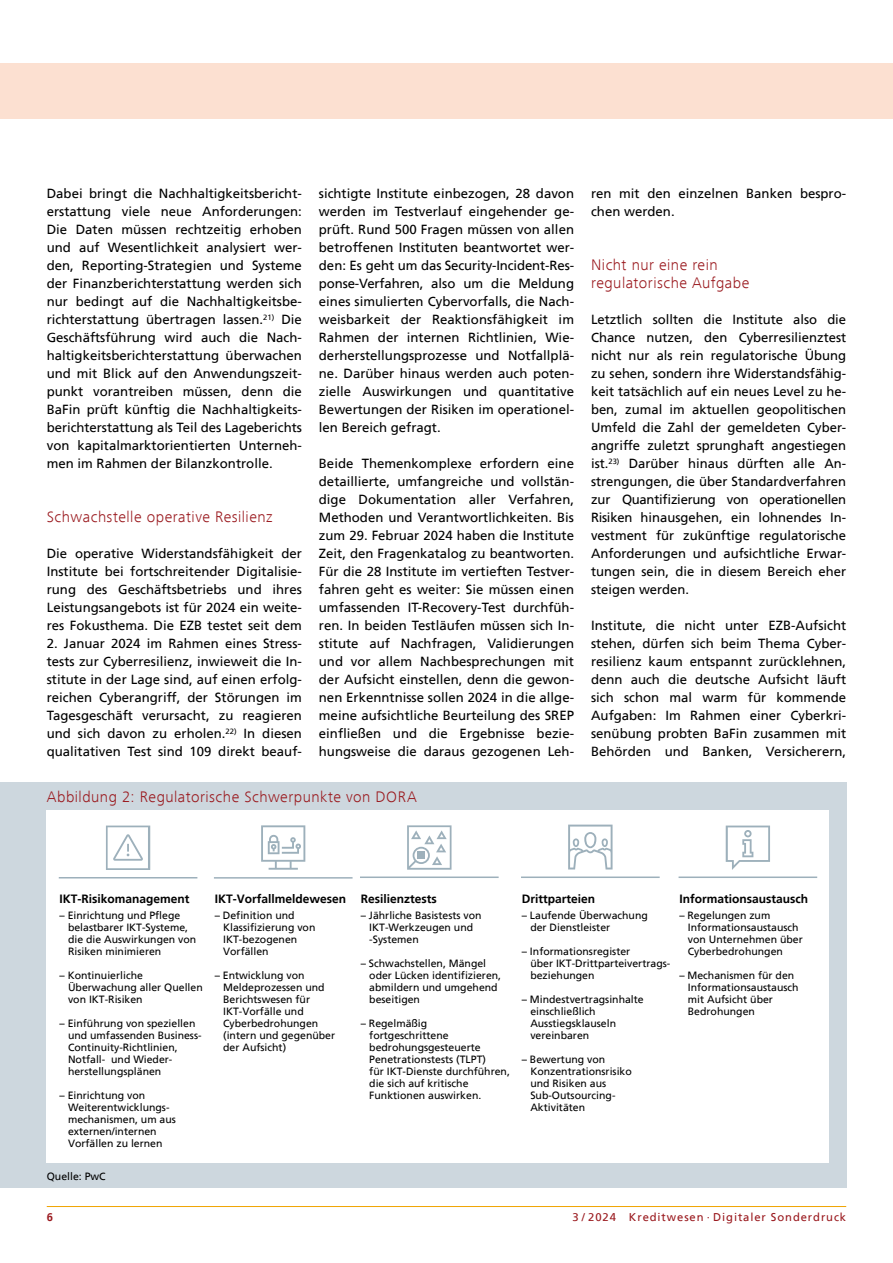
<style>
.page{position:relative;width:893px;height:1263px;background:#fff}
.page>*{position:absolute;margin:0;border:0;box-sizing:border-box;transform-origin:0 0}
.Zwischenüberschrift{font:300 15.75px/18px "Frutiger Next Com";letter-spacing:.03em;color:#9a191e}
.Überschrift_Abbildungen{font:300 15.75px "Frutiger Next Com";letter-spacing:.03em;color:#9a191e}
.Fließtext{font:13.2px/18px "Frutiger";color:#000;text-align:justify}
.t1{font:700 12px "Frutiger";color:#000}
.t2{font:11.25px "Frutiger";letter-spacing:.08em;color:#9a191e}
.t3{font:700 11.25px "Frutiger";color:#9a191e}
.Quelle{font:10.5px/12px "Frutiger";color:#000}
</style>
<div class="page">
<hr style="left:47px;top:1206px;width:799px;height:1px;background:#f0a400">
<div style="left:0;top:64px;width:893px;height:55px;background:#fce0d1"></div>
<div style="left:0;top:782px;width:846px;height:406px;background:#cdd7de"></div>
<div style="left:47px;top:810px;width:782px;height:353px;background:#fff"></div>
<hr style="left:60px;top:877px;width:137px;height:1px;background:#9db0bb">
<svg style="left:106px;top:825px;width:44px;height:45px"></svg>
<hr style="left:215px;top:877px;width:137px;height:1px;background:#9db0bb">
<svg style="left:261px;top:825px;width:44px;height:45px"></svg>
<hr style="left:679px;top:876px;width:137px;height:2px;background:#9db0bb">
<svg style="left:726px;top:825px;width:44px;height:45px"></svg>
<hr style="left:361px;top:876px;width:137px;height:2px;background:#9db0bb">
<svg style="left:407px;top:825px;width:44px;height:45px"></svg>
<div style="left:417px;top:851px;width:8px;height:8px;background:#9db0bb"></div>
<hr style="left:522px;top:876px;width:137px;height:2px;background:#9db0bb">
<svg style="left:568px;top:825px;width:45px;height:44px"></svg>
<p class="Fließtext" style="left:47px;top:185px;width:257px">Dabei bringt die Nachhaltigkeitsbericht&shy;erstattung viele neue Anforderungen:<br>Die Daten müssen rechtzeitig erhoben und auf Wesentlichkeit analysiert wer&shy;den, Reporting-Strategien und Systeme der Finanzberichterstattung werden sich nur bedingt auf die Nachhaltigkeitsbe&shy;richterstattung übertragen lassen.<sup>21)</sup> Die Geschäftsführung wird auch die Nach&shy;haltigkeitsberichterstattung überwachen und mit Blick auf den Anwendungszeit&shy;punkt vorantreiben müssen, denn die BaFin prüft künftig die Nachhaltigkeits&shy;berichterstattung als Teil des Lageberichts von kapitalmarktorientierten Unterneh&shy;men im Rahmen der Bilanzkontrolle.</p>
<p class="Zwischenüberschrift" style="left:47px;top:508px;width:227px">Schwachstelle operative Resilienz</p>
<p class="Fließtext" style="left:47px;top:545px;width:257px">Die operative Widerstandsfähigkeit der Institute bei fortschreitender Digitalisie&shy;rung des Geschäftsbetriebs und ihres Leistungsangebots ist für 2024 ein weite&shy;res Fokusthema. Die EZB testet seit dem</p>
<p class="Fließtext" style="left:47px;top:635px;width:257px">2. Januar 2024 im Rahmen eines Stress&shy;tests zur Cyberresilienz, inwieweit die In&shy;stitute in der Lage sind, auf einen erfolg&shy;reichen Cyberangriff, der Störungen im Tagesgeschäft verursacht, zu reagieren und sich davon zu erholen.<sup>22)</sup> In diesen qualitativen Test sind 109 direkt beauf-</p>
<p class="Fließtext" style="left:319px;top:185px;width:257px">sichtigte Institute einbezogen, 28 davon werden im Testverlauf eingehender ge&shy;prüft. Rund 500 Fragen müssen von allen betroffenen Instituten beantwortet wer&shy;den: Es geht um das Security-Incident-Res&shy;ponse-Verfahren, also um die Meldung eines simulierten Cybervorfalls, die Nach&shy;weisbarkeit der Reaktionsfähigkeit im Rahmen der internen Richtlinien, Wie&shy;derherstellungsprozesse und Notfallplä&shy;ne. Darüber hinaus werden auch poten&shy;zielle Auswirkungen und quantitative Bewertungen der Risiken im operationel&shy;len Bereich gefragt.</p>
<p class="Fließtext" style="left:319px;top:455px;width:257px">Beide Themenkomplexe erfordern eine detaillierte, umfangreiche und vollstän&shy;dige Dokumentation aller Verfahren, Methoden und Verantwortlichkeiten. Bis zum 29. Februar 2024 haben die Institute Zeit, den Fragenkatalog zu beantworten.<br>Für die 28 Institute im vertieften Testver&shy;fahren geht es weiter: Sie müssen einen umfassenden IT-Recovery-Test durchfüh&shy;ren. In beiden Testläufen müssen sich In&shy;stitute auf Nachfragen, Validierungen und vor allem Nachbesprechungen mit der Aufsicht einstellen, denn die gewon&shy;nen Erkenntnisse sollen 2024 in die allge&shy;meine aufsichtliche Beurteilung des SREP einfließen und die Ergebnisse bezie&shy;hungsweise die daraus gezogenen Leh-</p>
<p class="Überschrift_Abbildungen" style="left:47px;top:788px;width:372px">Abbildung 2: Regulatorische Schwerpunkte von DORA</p>
<p class="Fließtext" style="left:591px;top:185px;width:257px">ren mit den einzelnen Banken bespro&shy;chen werden.</p>
<p class="Zwischenüberschrift" style="left:591px;top:256px;width:160px">Nicht nur eine rein regulatorische Aufgabe</p>
<p class="Fließtext" style="left:591px;top:311px;width:257px">Letztlich sollten die Institute also die Chance nutzen, den Cyberresilienztest nicht nur als rein regulatorische Übung zu sehen, sondern ihre Widerstandsfähig&shy;keit tatsächlich auf ein neues Level zu he&shy;ben, zumal im aktuellen geopolitischen Umfeld die Zahl der gemeldeten Cyber&shy;angriffe zuletzt sprunghaft angestiegen ist.<sup>23)</sup> Darüber hinaus dürften alle An&shy;strengungen, die über Standardverfahren zur Quantifizierung von operationellen Risiken hinausgehen, ein lohnendes In&shy;vestment für zukünftige regulatorische Anforderungen und aufsichtliche Erwar&shy;tungen sein, die in diesem Bereich eher steigen werden.</p>
<p class="Fließtext" style="left:591px;top:617px;width:257px">Institute, die nicht unter EZB-Aufsicht stehen, dürfen sich beim Thema Cyber&shy;resilienz kaum entspannt zurücklehnen, denn auch die deutsche Aufsicht läuft sich schon mal warm für kommende Aufgaben: Im Rahmen einer Cyberkri&shy;senübung probten BaFin zusammen mit Behörden und Banken, Versicherern,</p>
<p class="t1" style="left:60px;top:893px;width:132px">IKT-Risikomanagement</p>
<p class="Quelle" style="left:68px;top:910px;width:130px;text-indent:-9px">– Einrichtung und Pflege belastbarer IKT-Systeme, die die Auswirkungen von<br>Risiken minimieren</p>
<p class="Quelle" style="left:68px;top:970px;width:136px;text-indent:-9px">– Kontinuierliche<br>Überwachung aller Quellen von IKT-Risiken</p>
<p class="Quelle" style="left:68px;top:1018px;width:135px;text-indent:-9px">– Einführung von speziellen und umfassenden Business-<br>Continuity-Richtlinien,<br>Notfall- und Wieder&shy;herstellungsplänen</p>
<p class="Quelle" style="left:68px;top:1090px;width:109px;text-indent:-9px">– Einrichtung von<br>Weiterentwicklungs&shy;mechanismen, um aus externen/internen<br>Vorfällen zu lernen</p>
<p class="Quelle" style="left:47px;top:1170px;width:60px">Quelle: PwC</p>
<p class="t1" style="left:215px;top:893px;width:133px">IKT-Vorfallmeldewesen</p>
<p class="Quelle" style="left:223px;top:910px;width:94px;text-indent:-9px">– Definition und<br>Klassifizierung von<br>IKT-bezogenen<br>Vorfällen</p>
<p class="Quelle" style="left:223px;top:970px;width:114px;text-indent:-9px">– Entwicklung von<br>Meldeprozessen und<br>Berichtswesen für<br>IKT-Vorfälle und<br>Cyberbedrohungen (intern und gegenüber der Aufsicht)</p>
<p class="t1" style="left:361px;top:893px;width:78px">Resilienztests</p>
<p class="Quelle" style="left:369px;top:910px;width:114px;text-indent:-9px">– Jährliche Basistests von<br>IKT-Werkzeugen und -Systemen</p>
<p class="Quelle" style="left:369px;top:958px;width:133px;text-indent:-9px">– Schwachstellen, Mängel oder Lücken identifizieren, abmildern und umgehend beseitigen</p>
<p class="Quelle" style="left:369px;top:1018px;width:142px;text-indent:-9px">– Regelmäßig<br>fortgeschrittene bedrohungsgesteuerte<br>Penetrationstests (TLPT)<br>für IKT-Dienste durchführen, die sich auf kritische<br>Funktionen auswirken.</p>
<p class="t1" style="left:522px;top:893px;width:75px">Drittparteien</p>
<p class="Quelle" style="left:530px;top:910px;width:119px;text-indent:-9px">– Laufende Überwachung der Dienstleister</p>
<p class="Quelle" style="left:530px;top:946px;width:142px;text-indent:-9px">– Informationsregister<br>über IKT-Drittparteivertrags&shy;beziehungen</p>
<p class="Quelle" style="left:530px;top:994px;width:115px;text-indent:-9px">– Mindestvertragsinhalte einschließlich<br>Ausstiegsklauseln vereinbaren</p>
<p class="Quelle" style="left:530px;top:1054px;width:103px;text-indent:-9px">– Bewertung von<br>Konzentrationsrisiko und Risiken aus<br>Sub-Outsourcing-<br>Aktivitäten</p>
<p class="t1" style="left:679px;top:893px;width:130px">Informationsaustausch</p>
<p class="Quelle" style="left:688px;top:910px;width:116px;text-indent:-9px">– Regelungen zum<br>Informationsaustausch von Unternehmen über<br>Cyberbedrohungen</p>
<p class="Quelle" style="left:688px;top:970px;width:112px;text-indent:-9px">– Mechanismen für den<br>Informationsaustausch mit Aufsicht über<br>Bedrohungen</p>
<p class="t3" style="left:47px;top:1211px;width:8px">6</p>
<p class="t2" style="left:572px;top:1211px;width:275px">3 / 2024 Kreditwesen · Digitaler Sonderdruck</p>
</div>
